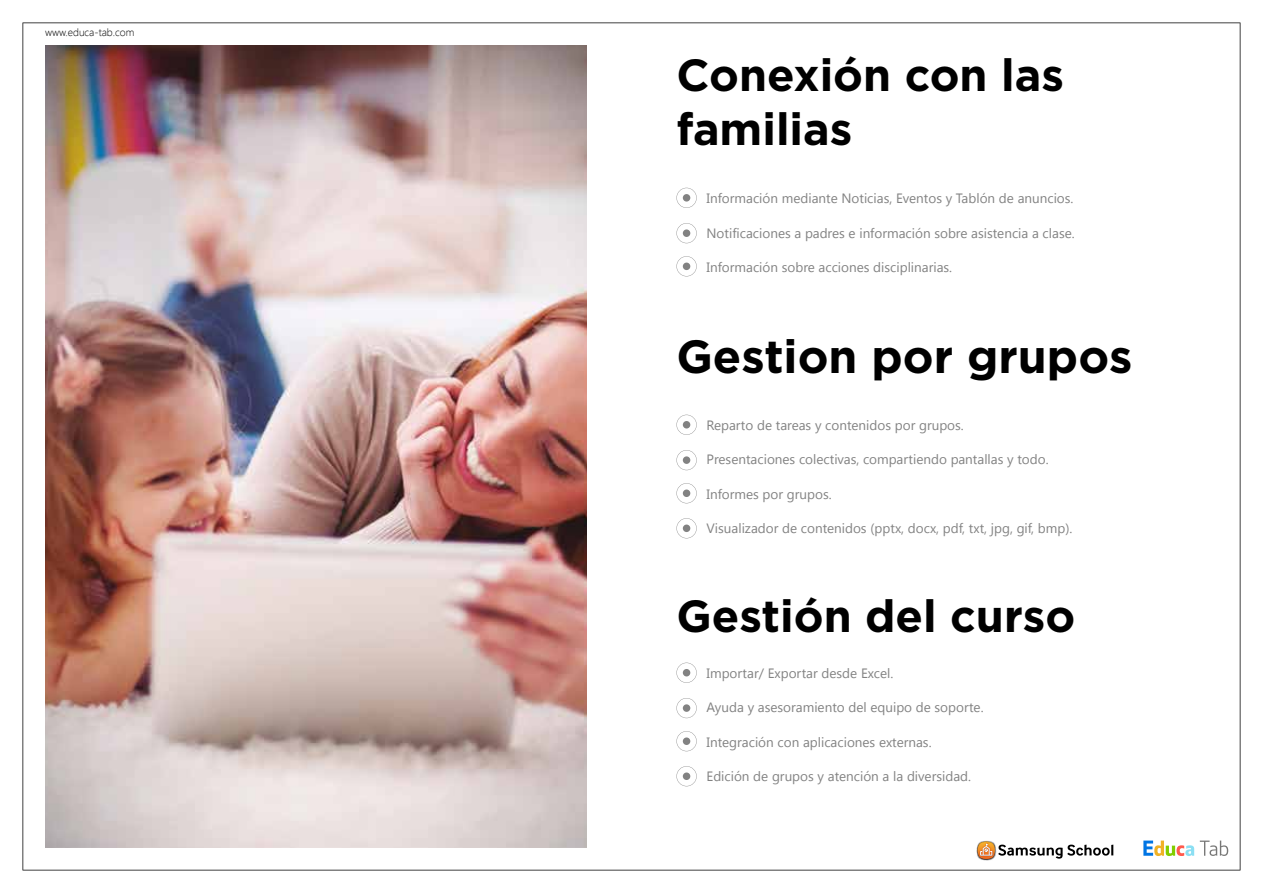
<style>
.page{position:relative;width:1263px;height:893px;background:#fff}
.page>*{position:absolute;margin:0;border:0;box-sizing:border-box;transform-origin:0 0}
.t1{font:700 46.5px "Gotham";color:#000}
.t2{font:700 45px/54px "Gotham";color:#000}
.t3{font:13.5px "Segoe UI";color:#828282}
.t4{font:300 10.5px "Segoe UI";color:#000}
</style>
<div class="page">
<img style="left:22px;top:22px;width:1218px;height:848px">
<svg style="left:676px;top:188px;width:21px;height:20px"></svg>
<div style="left:683px;top:194px;width:7px;height:8px;background:#828282;border-radius:50%"></div>
<svg style="left:676px;top:223px;width:21px;height:20px"></svg>
<div style="left:683px;top:229px;width:7px;height:8px;background:#828282;border-radius:50%"></div>
<svg style="left:676px;top:256px;width:21px;height:20px"></svg>
<div style="left:683px;top:263px;width:7px;height:7px;background:#828282;border-radius:50%"></div>
<svg style="left:676px;top:663px;width:21px;height:20px"></svg>
<div style="left:683px;top:669px;width:7px;height:7px;background:#828282;border-radius:50%"></div>
<svg style="left:676px;top:698px;width:21px;height:20px"></svg>
<div style="left:683px;top:704px;width:7px;height:8px;background:#828282;border-radius:50%"></div>
<svg style="left:676px;top:731px;width:21px;height:20px"></svg>
<div style="left:683px;top:737px;width:7px;height:8px;background:#828282;border-radius:50%"></div>
<svg style="left:676px;top:766px;width:21px;height:20px"></svg>
<div style="left:683px;top:772px;width:7px;height:8px;background:#828282;border-radius:50%"></div>
<svg style="left:1143px;top:840px;width:51px;height:16px"></svg>
<svg style="left:1200px;top:840px;width:28px;height:16px"></svg>
<img style="left:976px;top:841px;width:20px;height:20px">
<svg style="left:977px;top:842px;width:136px;height:17px"></svg>
<p class="t4" style="left:45px;top:25px;width:91px">www.educa-tab.com</p>
<h2 class="t2" style="left:676px;top:48px;width:389px">Conexión con las familias</h2>
<p class="t3" style="left:706px;top:189px;width:369px">Información mediante Noticias, Eventos y Tablón de anuncios.</p>
<p class="t3" style="left:706px;top:224px;width:370px">Notificaciones a padres e información sobre asistencia a clase.</p>
<p class="t3" style="left:706px;top:258px;width:247px">Información sobre acciones disciplinarias.</p>
<h1 class="t1" style="left:676px;top:326px;width:458px">Gestion por grupos</h1>
<p class="t3" style="left:706px;top:415px;width:259px">Reparto de tareas y contenidos por grupos.</p>
<p class="t3" style="left:706px;top:450px;width:344px">Presentaciones colectivas, compartiendo pantallas y todo.</p>
<p class="t3" style="left:706px;top:484px;width:127px">Informes por grupos.</p>
<p class="t3" style="left:706px;top:519px;width:367px">Visualizador de contenidos (pptx, docx, pdf, txt, jpg, gif, bmp).</p>
<h2 class="t2" style="left:676px;top:588px;width:400px">Gestión del curso</h2>
<p class="t3" style="left:706px;top:664px;width:188px">Importar/ Exportar desde Excel.</p>
<p class="t3" style="left:706px;top:698px;width:279px">Ayuda y asesoramiento del equipo de soporte.</p>
<p class="t3" style="left:706px;top:733px;width:227px">Integración con aplicaciones externas.</p>
<p class="t3" style="left:706px;top:767px;width:266px">Edición de grupos y atención a la diversidad.</p>
</div>
